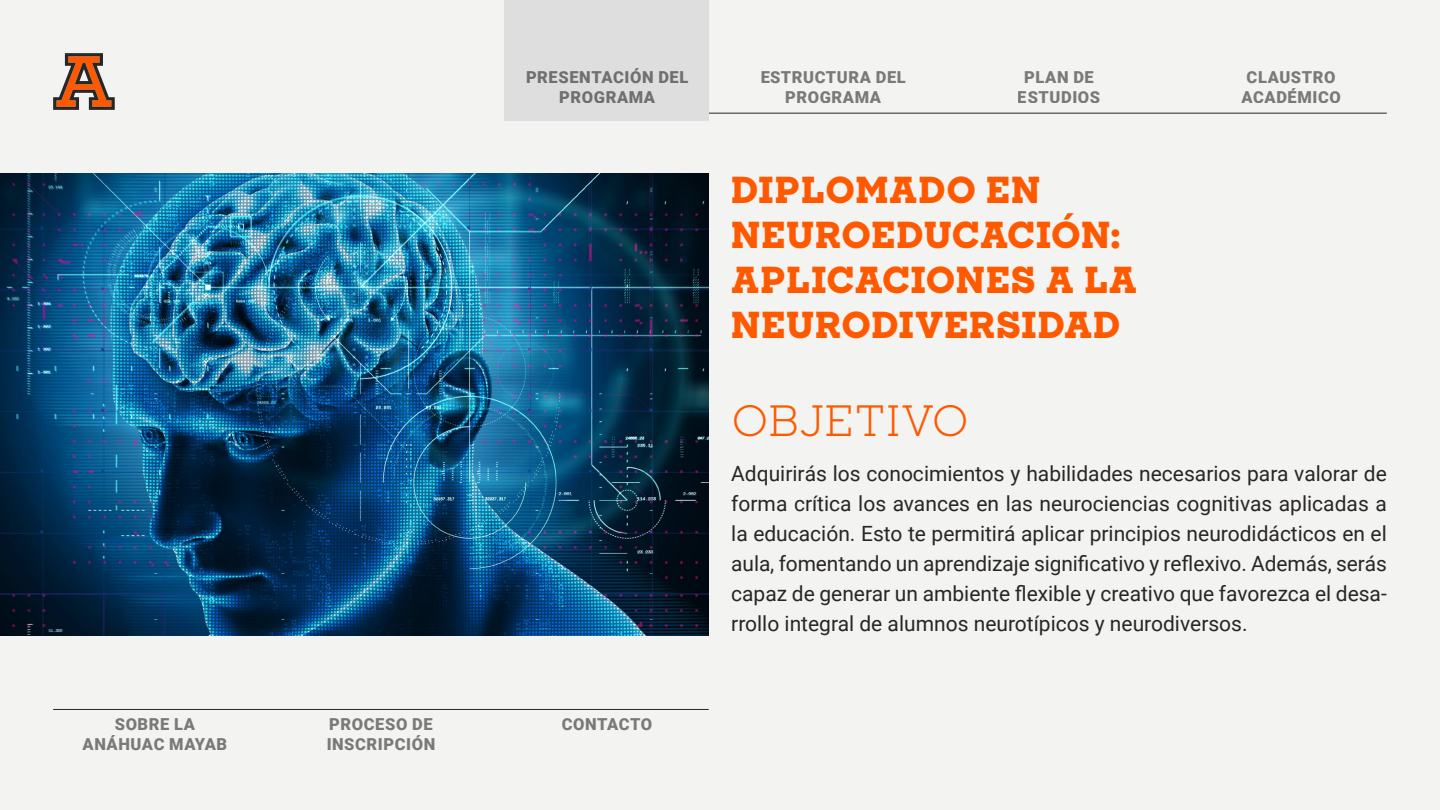
<style>
.page{position:relative;width:1440px;height:810px;background:#f3f3f1}
.page>*{position:absolute;margin:0;border:0;box-sizing:border-box;transform-origin:0 0}
.t1{font:42px "Sharp Slab";letter-spacing:-.01em;color:#ff5900}
.t2{font:800 36px/45px "Sharp Slab";letter-spacing:.015em;color:#ff5900}
.t3{font:21px/30px "Roboto";color:#292626;text-align:justify}
.t4{font:900 16.5px/19.8px "Roboto";letter-spacing:.035em;color:#000;text-align:center}
</style>
<div class="page">
<hr style="left:506px;top:113px;width:881px;height:1px;background:#292626">
<hr style="left:53px;top:709px;width:656px;height:1px;background:#292626">
<img style="left:0;top:173px;width:709px;height:463px">
<div style="left:504px;top:0;width:205px;height:121px;background:#dfdede"></div>
<svg style="left:53px;top:53px;width:62px;height:57px"></svg>
<p class="t4" style="left:83px;top:714px;width:146px">SOBRE LA<br>ANÁHUAC MAYAB</p>
<p class="t4" style="left:327px;top:714px;width:110px;text-align:left">PROCESO DE<br>INSCRIPCIÓN</p>
<p class="t4" style="left:526px;top:66px;width:164px">PRESENTACIÓN DEL<br>PROGRAMA</p>
<p class="t4" style="left:562px;top:714px;width:92px">CONTACTO</p>
<p class="t4" style="left:760px;top:66px;width:147px">ESTRUCTURA DEL<br>PROGRAMA</p>
<p class="t4" style="left:1018px;top:66px;width:84px">PLAN DE<br>ESTUDIOS</p>
<h2 class="t2" style="left:731px;top:167px;width:407px">DIPLOMADO EN<br>NEUROEDUCACIÓN:<br>APLICACIONES A LA<br>NEURODIVERSIDAD</h2>
<p class="t4" style="left:1241px;top:66px;width:101px">CLAUSTRO<br>ACADÉMICO</p>
<h1 class="t1" style="left:731px;top:391px;width:240px">OBJETIVO</h1>
<p class="t3" style="left:731px;top:457px;width:657px">Adquirirás los conocimientos y habilidades necesarios para valorar de forma crítica los avances en las neurociencias cognitivas aplicadas a la educación. Esto te permitirá aplicar principios neurodidácticos en el aula, fomentando un aprendizaje significativo y reflexivo. Además, serás capaz de generar un ambiente flexible y creativo que favorezca el desa&shy;rrollo integral de alumnos neurotípicos y neurodiversos.</p>
</div>
